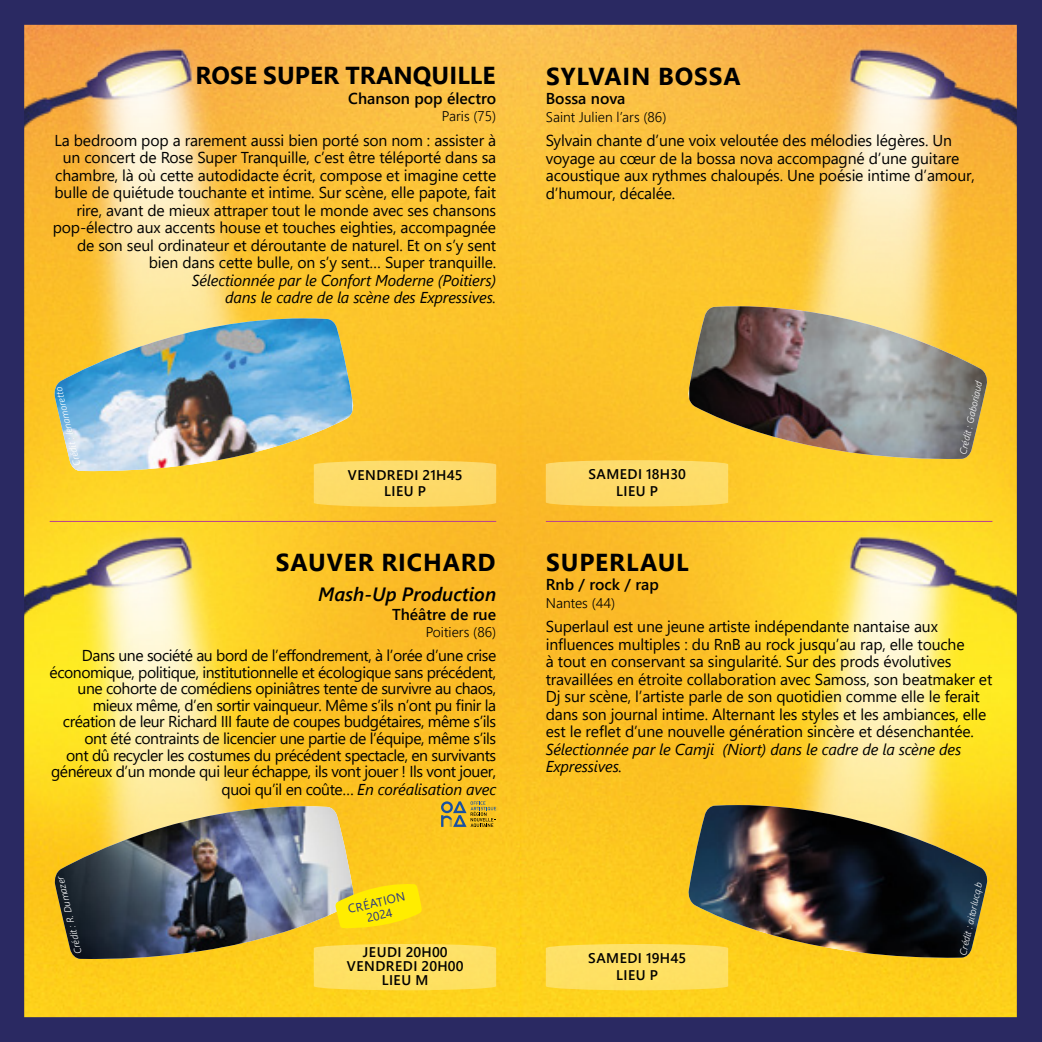
<style>
.page{position:relative;width:1042px;height:1042px;background:#fff}
.page>*{position:absolute;margin:0;border:0;box-sizing:border-box;transform-origin:0 0}
.t1{font:700 24.5px "Segoe UI";letter-spacing:.035em;color:#000}
.t2{font:700 24.5px "Segoe UI";letter-spacing:.005em;color:#000}
.t3{font:italic 600 19.25px "Segoe UI";color:#000}
.t4{font:15.75px/17.5px "Segoe UI";letter-spacing:-.01em;color:#000}
.t5{font:15.75px/16.8px "Segoe UI";letter-spacing:-.03em;color:#000;text-align:right}
.t6{font:italic 15.75px/17.5px "Segoe UI";letter-spacing:-.01em;color:#000}
.t7{font:600 15.75px "Segoe UI";color:#000}
.t8{font:600 14px/16.8px "Segoe UI";letter-spacing:.035em;color:#000;text-align:center}
.t9{font:300 14px "Segoe UI";color:#000}
.t10{font:12.08px/12.6px "Segoe UI";color:#283583;text-align:center}
.t11{font:italic 300 9.62px "Segoe UI";color:#fff}
.s1{font-style:italic}
</style>
<div class="page">
<img style="left:0;top:0;width:1042px;height:1042px">
<svg style="left:441px;top:801px;width:55px;height:26px"></svg>
<hr style="left:50px;top:521px;width:446px;height:1px;background:#b84191">
<hr style="left:546px;top:521px;width:446px;height:1px;background:#b84191">
<svg style="left:335px;top:882px;width:87px;height:47px;background:#f9e115"></svg>
<h1 class="t2" style="left:196px;top:53px;width:301px">ROSE SUPER TRANQUILLE</h1>
<p class="t7" style="left:348px;top:83px;width:149px">Chanson pop électro</p>
<p class="t9" style="left:442px;top:103px;width:56px">Paris (75)</p>
<p class="t4" style="left:53px;top:130px;width:445px;text-align:right">La bedroom pop a rarement aussi bien porté son nom : assister à un concert de Rose Super Tranquille, c’est être téléporté dans sa chambre, là où cette autodidacte écrit, compose et imagine cette bulle de quiétude touchante et intime. Sur scène, elle papote, fait rire, avant de mieux attraper tout le monde avec ses chansons pop-électro aux accents house et touches eighties, accompagnée de son seul ordinateur et déroutante de naturel. Et on s’y sent bien dans cette bulle, on s’y sent… Super tranquille.</p>
<p class="t6" style="left:192px;top:269px;width:306px;text-align:right">Sélectionnée par le Confort Moderne (Poitiers) dans le cadre de la scène des Expressives.</p>
<p class="t11" style="left:68px;top:468px;width:82px;rotate:-103deg">Crédit : lenamoretto</p>
<p class="t8" style="left:348px;top:465px;width:116px">VENDREDI 21H45<br>LIEU P</p>
<h1 class="t1" style="left:276px;top:539px;width:221px">SAUVER RICHARD</h1>
<p class="t3" style="left:318px;top:575px;width:180px">Mash-Up Production</p>
<p class="t7" style="left:392px;top:599px;width:106px">Théâtre de rue</p>
<p class="t9" style="left:426px;top:619px;width:72px">Poitiers (86)</p>
<p class="t5" style="left:50px;top:645px;width:448px">Dans une société au bord de l’effondrement, à l’orée d’une crise économique, politique, institutionnelle et écologique sans précédent, une cohorte de comédiens opiniâtres tente de survivre au chaos, mieux même, d’en sortir vainqueur. Même s’ils n’ont pu finir la création de leur Richard III faute de coupes budgétaires, même s’ils ont été contraints de licencier une partie de l’équipe, même s’ils<br>ont dû recycler les costumes du précédent spectacle, en survivants généreux d’un monde qui leur échappe, ils vont jouer ! Ils vont jouer, quoi qu’il en coûte… <span class="s1">En coréalisation avec</span></p>
<h1 class="t1" style="left:546px;top:53px;width:196px">SYLVAIN BOSSA</h1>
<p class="t7" style="left:546px;top:84px;width:81px">Bossa nova</p>
<p class="t9" style="left:546px;top:103px;width:122px">Saint Julien l’ars (86)</p>
<p class="t4" style="left:546px;top:130px;width:430px">Sylvain chante d’une voix veloutée des mélodies légères. Un voyage au cœur de la bossa nova accompagné d’une guitare acoustique aux rythmes chaloupés. Une poésie intime d’amour, d’humour, décalée.</p>
<p class="t8" style="left:588px;top:465px;width:99px">SAMEDI 18H30<br>LIEU P</p>
<p class="t11" style="left:954px;top:452px;width:76px;rotate:-78deg">Crédit : Gaboriaud</p>
<h1 class="t1" style="left:546px;top:539px;width:144px">SUPERLAUL</h1>
<p class="t7" style="left:546px;top:570px;width:115px">Rnb / rock / rap</p>
<p class="t9" style="left:546px;top:590px;width:71px">Nantes (44)</p>
<p class="t4" style="left:546px;top:616px;width:448px">Superlaul est une jeune artiste indépendante nantaise aux influences multiples : du RnB au rock jusqu’au rap, elle touche<br>à tout en conservant sa singularité. Sur des prods évolutives travaillées en étroite collaboration avec Samoss, son beatmaker et Dj sur scène, l’artiste parle de son quotidien comme elle le ferait dans son journal intime. Alternant les styles et les ambiances, elle est le reflet d’une nouvelle génération sincère et désenchantée.</p>
<p class="t6" style="left:546px;top:738px;width:417px">Sélectionnée par le Camji (Niort) dans le cadre de la scène des<br>Expressives.</p>
<p class="t11" style="left:69px;top:955px;width:81px;rotate:-103deg">Crédit : R. Dumazer</p>
<p class="t10" style="left:347px;top:902px;width:60px;rotate:-13deg">CRÉATION<br>2024</p>
<p class="t8" style="left:347px;top:944px;width:118px;line-height:14px">JEUDI 20H00<br>VENDREDI 20H00<br>LIEU M</p>
<p class="t8" style="left:588px;top:948px;width:99px">SAMEDI 19H45<br>LIEU P</p>
<p class="t11" style="left:954px;top:953px;width:76px;rotate:-78deg">Crédit : aitorlucq.b</p>
</div>
